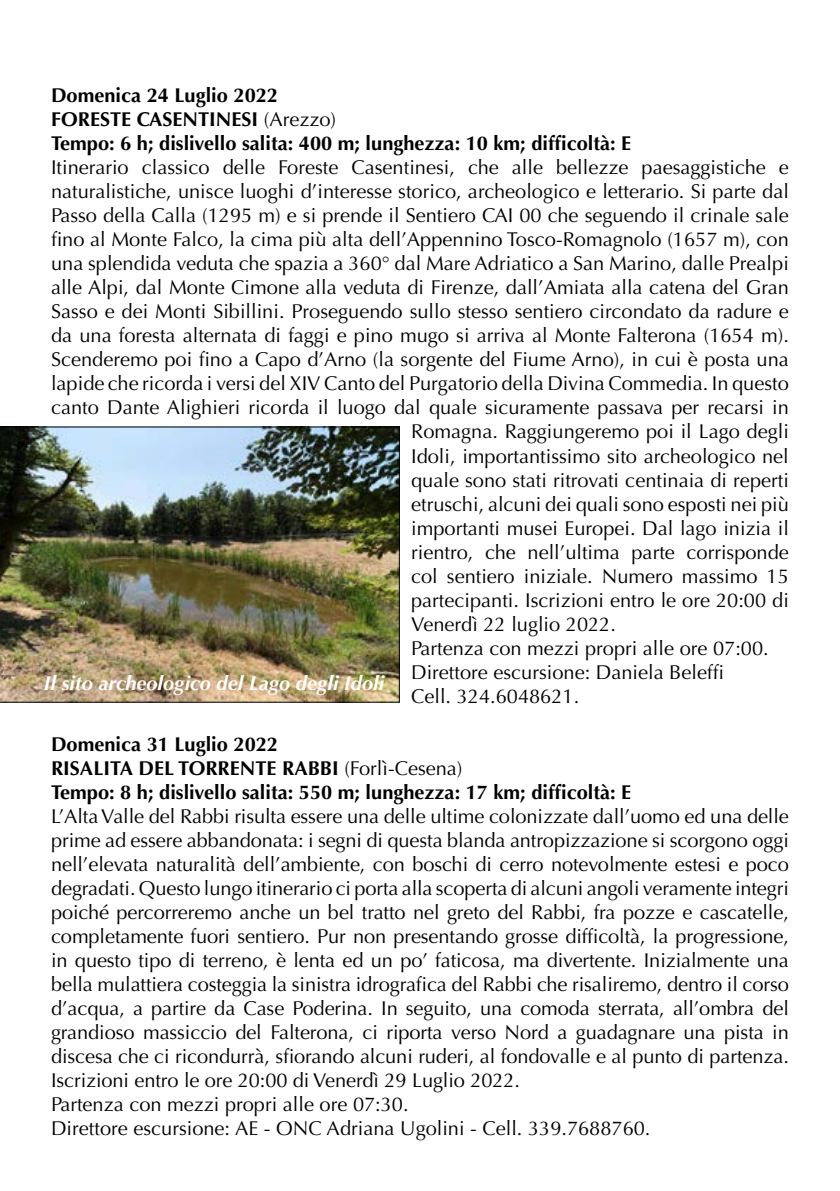
<style>
.page{position:relative;width:840px;height:1191px;background:#fff}
.page>*{position:absolute;margin:0;border:0;box-sizing:border-box;transform-origin:0 0}
.t1{font:20px/24px "Optima";color:#000}
.t2{font:700 20px/24px "Optima";color:#000}
.t3{font:italic 700 20px "Optima";color:#fff}
.s1{font-weight:400}
</style>
<div class="page">
<img style="left:0;top:426px;width:399px;height:276px">
<p class="t2" style="left:51px;top:84px;width:581px">Domenica 24 Luglio 2022<br>FORESTE CASENTINESI <span class="s1">(Arezzo)<br></span>Tempo: 6 h; dislivello salita: 400 m; lunghezza: 10 km; difficoltà: E</p>
<p class="t1" style="left:51px;top:156px;width:739px">Itinerario classico delle Foreste Casentinesi, che alle bellezze paesaggistiche e</p>
<p class="t1" style="left:51px;top:180px;width:739px">naturalistiche, unisce luoghi d’interesse storico, archeologico e letterario. Si parte dal</p>
<p class="t1" style="left:51px;top:204px;width:739px">Passo della Calla (1295 m) e si prende il Sentiero CAI 00 che seguendo il crinale sale</p>
<p class="t1" style="left:51px;top:228px;width:739px">fino al Monte Falco, la cima più alta dell’Appennino Tosco-Romagnolo (1657 m), con</p>
<p class="t1" style="left:51px;top:252px;width:739px">una splendida veduta che spazia a 360° dal Mare Adriatico a San Marino, dalle Prealpi</p>
<p class="t1" style="left:51px;top:276px;width:739px">alle Alpi, dal Monte Cimone alla veduta di Firenze, dall’Amiata alla catena del Gran</p>
<p class="t1" style="left:51px;top:300px;width:739px">Sasso e dei Monti Sibillini. Proseguendo sullo stesso sentiero circondato da radure e</p>
<p class="t1" style="left:51px;top:324px;width:739px">da una foresta alternata di faggi e pino mugo si arriva al Monte Falterona (1654 m).</p>
<p class="t1" style="left:51px;top:348px;width:739px">Scenderemo poi fino a Capo d’Arno (la sorgente del Fiume Arno), in cui è posta una</p>
<p class="t1" style="left:51px;top:372px;width:739px">lapide che ricorda i versi del XIV Canto del Purgatorio della Divina Commedia. In questo</p>
<p class="t1" style="left:51px;top:396px;width:739px">canto Dante Alighieri ricorda il luogo dal quale sicuramente passava per recarsi in</p>
<p class="t1" style="left:411px;top:420px;width:379px">Romagna. Raggiungeremo poi il Lago degli</p>
<p class="t1" style="left:411px;top:444px;width:379px">Idoli, importantissimo sito archeologico nel</p>
<p class="t1" style="left:411px;top:468px;width:379px">quale sono stati ritrovati centinaia di reperti</p>
<p class="t1" style="left:411px;top:492px;width:379px">etruschi, alcuni dei quali sono esposti nei più</p>
<p class="t1" style="left:411px;top:516px;width:379px">importanti musei Europei. Dal lago inizia il</p>
<p class="t1" style="left:411px;top:540px;width:379px">rientro, che nell’ultima parte corrisponde</p>
<p class="t1" style="left:411px;top:564px;width:379px">col sentiero iniziale. Numero massimo 15</p>
<p class="t1" style="left:411px;top:588px;width:379px">partecipanti. Iscrizioni entro le ore 20:00 di</p>
<p class="t1" style="left:411px;top:612px;width:206px">Venerdì 22 luglio 2022.</p>
<p class="t1" style="left:411px;top:636px;width:359px">Partenza con mezzi propri alle ore 07:00.</p>
<p class="t1" style="left:411px;top:660px;width:314px">Direttore escursione: Daniela Beleffi</p>
<p class="t1" style="left:411px;top:684px;width:169px">Cell. 324.6048621.</p>
<p class="t2" style="left:51px;top:732px;width:581px">Domenica 31 Luglio 2022<br>RISALITA DEL TORRENTE RABBI <span class="s1">(Forlì-Cesena)<br></span>Tempo: 8 h; dislivello salita: 550 m; lunghezza: 17 km; difficoltà: E</p>
<p class="t1" style="left:51px;top:804px;width:739px">L’Alta Valle del Rabbi risulta essere una delle ultime colonizzate dall’uomo ed una delle prime ad essere abbandonata: i segni di questa blanda antropizzazione si scorgono oggi nell’elevata naturalità dell’ambiente, con boschi di cerro notevolmente estesi e poco degradati. Questo lungo itinerario ci porta alla scoperta di alcuni angoli veramente integri poiché percorreremo anche un bel tratto nel greto del Rabbi, fra pozze e cascatelle, completamente fuori sentiero. Pur non presentando grosse difficoltà, la progressione, in questo tipo di terreno, è lenta ed un po’ faticosa, ma divertente. Inizialmente una bella mulattiera costeggia la sinistra idrografica del Rabbi che risaliremo, dentro il corso d’acqua, a partire da Case Poderina. In seguito, una comoda sterrata, all’ombra del grandioso massiccio del Falterona, ci riporta verso Nord a guadagnare una pista in discesa che ci ricondurrà, sfiorando alcuni ruderi, al fondovalle e al punto di partenza.<br>Iscrizioni entro le ore 20:00 di Venerdì 29 Luglio 2022.<br>Partenza con mezzi propri alle ore 07:30.<br>Direttore escursione: AE - ONC Adriana Ugolini - Cell. 339.7688760.</p>
<p class="t3" style="left:44px;top:671px;width:341px">Il sito archeologico del Lago degli Idoli</p>
</div>
